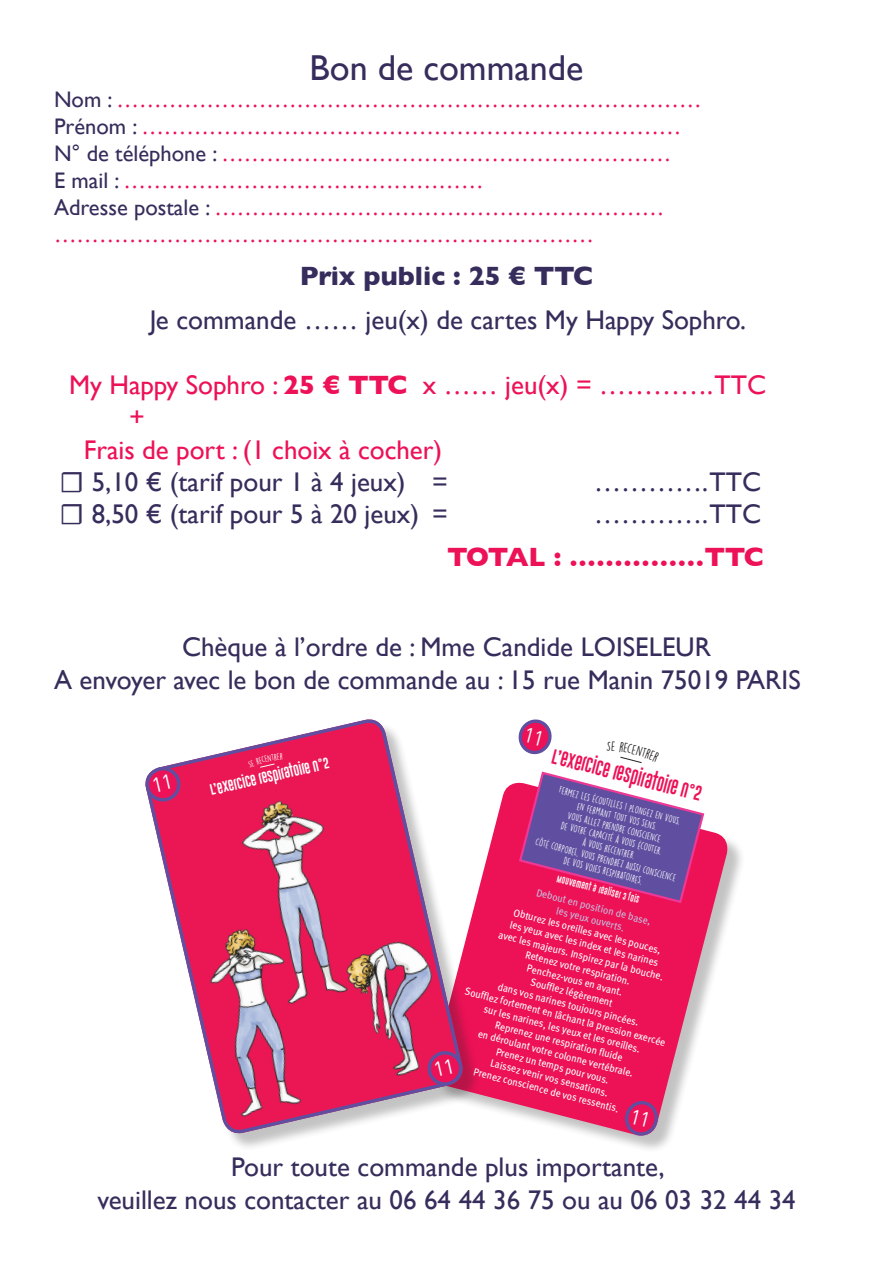
<style>
.page{position:relative;width:893px;height:1263px;background:#fff}
.page>*{position:absolute;margin:0;border:0;box-sizing:border-box;transform-origin:0 0}
.t1{font:36px "Gill Sans";color:#372d5c}
.t2{font:27px/32.4px "Gill Sans";color:#372d5c}
.t3{font:27px "Gill Sans";color:#ed1157}
.t4{font:700 27px "Gill Sans";color:#372d5c}
.t5{font:700 27px "Gill Sans";letter-spacing:-.055em;color:#ed1157}
.t6{font:22.5px/27px "Gill Sans";color:#ed1157}
.t7{font:15.15px "Gobold Uplow";color:#ed1157;scale:.94 1}
.t8{font:11.25px "Gobold Uplow";color:#fff}
.t9{font:10.5px/12.6px "Meta Book LF";color:#fff;text-align:center;scale:.94 1}
.t10{font:10.5px "Meta Book LF";color:#c4bcdc;scale:.94 1}
.t11{font:9.3px/11.2px "DK Lemon Yellow Sun";color:#fff;text-align:center;scale:.94 1}
.t12{font:7.05px "Gobold Uplow";color:#fff;scale:.94 1}
.s1{color:#372d5c}
.s2{font-weight:700}
.s3{font-family:"Utopia Std"}
</style>
<div class="page">
<div style="left:436px;top:786px;width:310px;height:368px;background:#231f20;opacity:.27"></div>
<svg style="left:481px;top:783px;width:250px;height:356px;fill:#ed1156"></svg>
<svg style="left:517px;top:771px;width:189px;height:133px"></svg>
<div style="left:148px;top:722px;width:333px;height:429px;background:#231f20;opacity:.27"></div>
<svg style="left:145px;top:719px;width:319px;height:430px"></svg>
<svg style="left:620px;top:756px;width:22px;height:7px"></svg>
<svg style="left:621px;top:1097px;width:41px;height:40px;background:#cb3875"></svg>
<svg style="left:518px;top:719px;width:34px;height:36px"></svg>
<svg style="left:248px;top:753px;width:34px;height:15px"></svg>
<svg style="left:428px;top:1051px;width:34px;height:36px"></svg>
<svg style="left:146px;top:767px;width:34px;height:36px"></svg>
<h1 class="t1" style="left:310px;top:46px;width:275px">Bon de commande</h1>
<h3 class="t6" style="left:54px;top:85px;width:649px"><span class="s1">Nom :</span> …………………………………………………………………… <span class="s1">Prénom :</span> ……………………………………………………………… <span class="s1">N° de téléphone :</span> ……………………………………………………<br><span class="s1">E mail :</span> …………………………………………<br><span class="s1">Adresse postale :</span> …………………………………………………… ………………………………………………………………</h3>
<h2 class="t4" style="left:300px;top:254px;width:295px">Prix public : 25 € TTC</h2>
<h2 class="t2" style="left:150px;top:303px;width:598px">Je commande …… jeu(x) de cartes My Happy Sophro.</h2>
<h2 class="t3" style="left:69px;top:369px;width:699px">My Happy Sophro : <span class="s2">25 € TTC</span> x …… jeu(x) = ………….TTC</h2>
<h2 class="t3" style="left:129px;top:401px;width:17px">+</h2>
<h2 class="t3" style="left:84px;top:433px;width:360px">Frais de port : (1 choix à cocher)</h2>
<h2 class="t2" style="left:60px;top:465px;width:390px"><span class="s3">☐</span> 5,10 € (tarif pour 1 à 4 jeux) =</h2>
<h2 class="t2" style="left:594px;top:465px;width:169px">………….TTC</h2>
<h2 class="t2" style="left:60px;top:498px;width:390px"><span class="s3">☐</span> 8,50 € (tarif pour 5 à 20 jeux) =</h2>
<h2 class="t2" style="left:594px;top:498px;width:169px">………….TTC</h2>
<h2 class="t5" style="left:447px;top:535px;width:318px">TOTAL : ……………TTC</h2>
<h2 class="t2" style="left:54px;top:631px;width:748px;text-indent:128px">Chèque à l’ordre de : Mme Candide LOISELEUR<br>A envoyer avec le bon de commande au : 15 rue Manin 75019 PARIS</h2>
<p class="t8" style="left:208px;top:781px;width:123px;rotate:-13deg">L’exercice respiratoire n°2</p>
<h3 class="t7" style="left:556px;top:743px;width:165px;rotate:15deg">L’exercice respiratoire n°2</h3>
<p class="t11" style="left:561px;top:785px;width:134px;rotate:14deg">Fermez les écoutilles ! plongez en vous, en fermant tout vos sens.<br>Vous allez prendre conscience<br>de votre capacité à vous écouter,</p>
<p class="t11" style="left:584px;top:837px;width:59px;rotate:14deg">à vous recentrer.</p>
<p class="t11" style="left:565px;top:855px;width:87px;rotate:14deg">de vos voies respiratoires,</p>
<p class="t11" style="left:537px;top:836px;width:155px;rotate:14deg">Côté corporel, vous prendrez aussi conscience</p>
<p class="t12" style="left:559px;top:873px;width:92px;rotate:15deg">Mouvement à réaliser 3 fois</p>
<p class="t10" style="left:538px;top:885px;width:127px;rotate:15deg">Debout en position de base,</p>
<p class="t10" style="left:558px;top:904px;width:76px;rotate:15deg">les yeux ouverts.</p>
<p class="t9" style="left:516px;top:905px;width:163px;rotate:15deg">Obturez les oreilles avec les pouces,</p>
<p class="t9" style="left:487px;top:910px;width:222px;rotate:15deg">les yeux avec les index et les narines<br>avec les majeurs. Inspirez par la bouche.<br>Retenez votre respiration.<br>Penchez-vous en avant.<br>Souffl ez légèrement<br>dans vos narines toujours pincées.<br>Souffl ez fortement en lâchant la pression exercée sur les narines, les yeux et les oreilles.<br>Reprenez une respiration fl uide<br>en déroulant votre colonne vertébrale.<br>Prenez un temps pour vous.<br>Laissez venir vos sensations.<br>Prenez conscience de vos ressentis.</p>
<h2 class="t2" style="left:97px;top:1151px;width:700px;text-align:center">Pour toute commande plus importante,<br>veuillez nous contacter au 06 64 44 36 75 ou au 06 03 32 44 34</h2>
</div>
